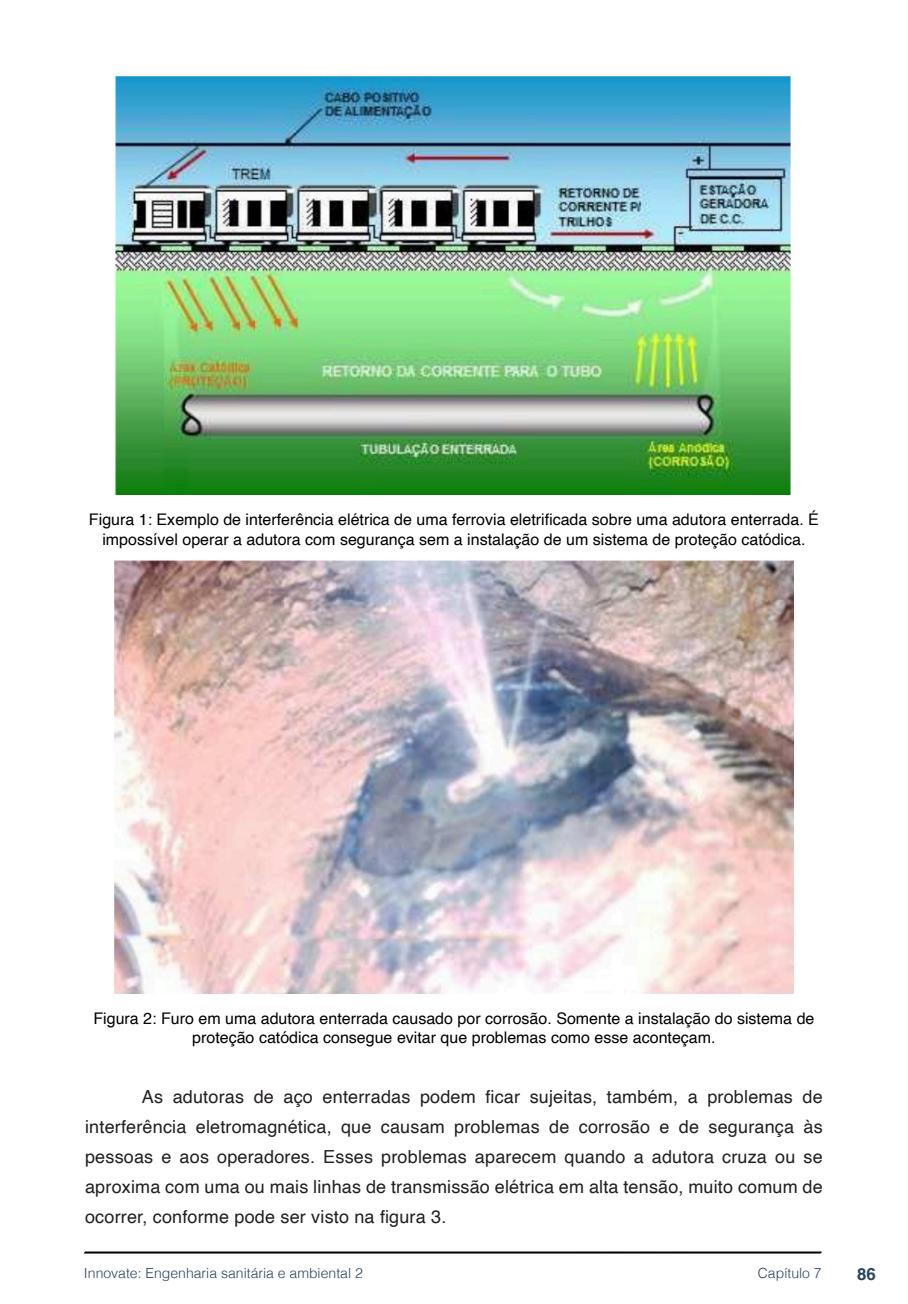
<style>
.page{position:relative;width:908px;height:1304px;background:#fff}
.page>*{position:absolute;margin:0;border:0;box-sizing:border-box;transform-origin:0 0}
.txt{font:18px/30px "Helvetica";letter-spacing:.01em;color:#231f20;text-align:justify}
.t1{font:700 16.8px "Helvetica";color:#2a435e}
.imagens_graf_tab{font:16px/19.2px "Helvetica";color:#000;text-align:center}
.t2{font:300 14px "Helvetica";color:#2a435e}
</style>
<div class="page">
<svg style="left:84px;top:1251px;width:737px;height:3px;background:#515151"></svg>
<img style="left:115px;top:75px;width:677px;height:420px">
<img style="left:114px;top:560px;width:679px;height:434px">
<p class="imagens_graf_tab" style="left:89px;top:511px;width:731px">Figura 1: Exemplo de interferência elétrica de uma ferrovia eletrificada sobre uma adutora enterrada. É impossível operar a adutora com segurança sem a instalação de um sistema de proteção catódica.</p>
<p class="imagens_graf_tab" style="left:93px;top:1009px;width:722px">Figura 2: Furo em uma adutora enterrada causado por corrosão. Somente a instalação do sistema de proteção catódica consegue evitar que problemas como esse aconteçam.</p>
<p class="txt" style="left:85px;top:1082px;width:738px;text-indent:57px">As adutoras de aço enterradas podem ficar sujeitas, também, a problemas de interferência eletromagnética, que causam problemas de corrosão e de segurança às pessoas e aos operadores. Esses problemas aparecem quando a adutora cruza ou se aproxima com uma ou mais linhas de transmissão elétrica em alta tensão, muito comum de ocorrer, conforme pode ser visto na figura 3.</p>
<p class="t2" style="left:84px;top:1261px;width:280px">Innovate: Engenharia sanitária e ambiental 2</p>
<p class="t2" style="left:757px;top:1261px;width:65px">Capítulo 7</p>
<p class="t1" style="left:856px;top:1264px;width:20px">86</p>
</div>
